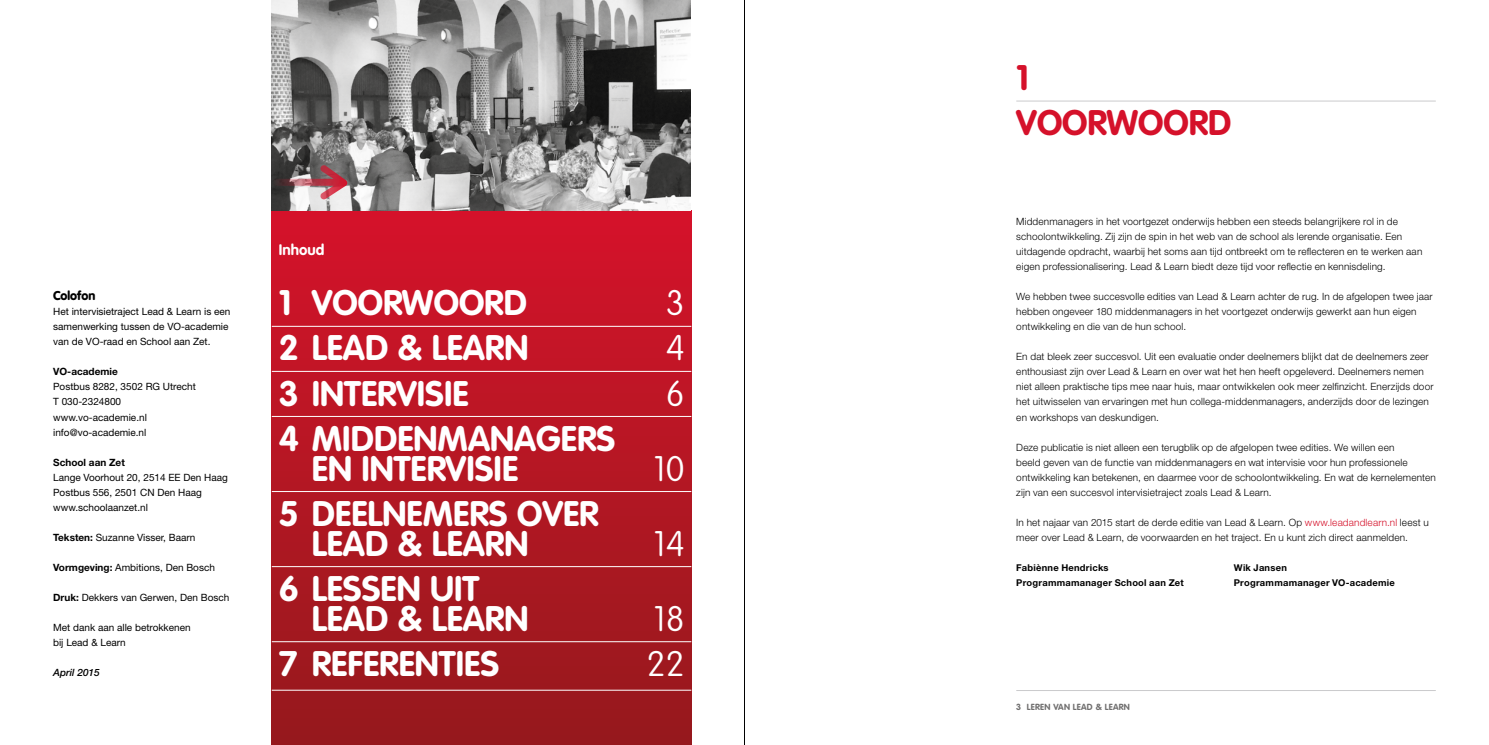
<style>
.page{position:relative;width:1489px;height:745px;background:#fff}
.page>*{position:absolute;margin:0;border:0;box-sizing:border-box;transform-origin:0 0}
.t1{font:700 35px/45px "VAG Rounded";color:#fff}
.t2{font:100 35px/45px "VAG Rounded";color:#fff;text-align:justify}
.t3{font:700 35px/45px "VAG Rounded";color:#d5112a}
.t4{font:700 15px "VAG Rounded";color:#fff}
.t5{font:900 12.5px "VAG Rounded";color:#000}
.t6{font:300 10px/15px "Helvetica Neue";letter-spacing:.015em;color:#000}
.t7{font:10px/15px "Helvetica Neue";color:#000}
.t8{font:700 10px "Helvetica Neue";color:#000}
.t9{font:italic 500 10px "Helvetica Neue";color:#000}
.t10{font:700 9.38px "Helvetica Neue";letter-spacing:.025em;color:#000}
.t11{font:700 8.75px "VAG Rounded";letter-spacing:.03em;color:#706f6f}
.s1{font-weight:700}
.s2{color:#d5112a}
</style>
<div class="page">
<hr style="left:1016px;top:689px;width:419px;height:1px;background:#cacacc">
<div style="left:272px;top:210px;width:419px;height:534px;background:linear-gradient(to bottom,#d41229,#961c1f)"></div>
<hr style="left:272px;top:326px;width:419px;height:1px;background:#fff">
<hr style="left:272px;top:371px;width:419px;height:1px;background:#fff">
<hr style="left:272px;top:416px;width:419px;height:1px;background:#fff">
<hr style="left:272px;top:491px;width:419px;height:1px;background:#fff">
<hr style="left:272px;top:566px;width:419px;height:1px;background:#fff">
<hr style="left:272px;top:641px;width:419px;height:1px;background:#fff">
<hr style="left:272px;top:689px;width:419px;height:1px;background:#fff">
<hr style="left:1016px;top:101px;width:419px;height:1px;background:#cacacc">
<img style="left:272px;top:0;width:418px;height:210px">
<svg style="left:272px;top:165px;width:75px;height:35px;background:#937074"></svg>
<hr style="left:744px;top:0;width:1px;height:744px;background:#000">
<p class="t5" style="left:53px;top:288px;width:44px">Colofon</p>
<p class="t7" style="left:53px;top:304px;width:179px">Het intervisietraject Lead &amp; Learn is een samenwerking tussen de VO-academie van de VO-raad en School aan Zet.</p>
<p class="t8" style="left:53px;top:365px;width:66px">VO-academie</p>
<p class="t7" style="left:53px;top:379px;width:144px">Postbus 8282, 3502 RG Utrecht<br>T 030-2324800 www.vo-academie.nl info@vo-academie.nl</p>
<p class="t8" style="left:53px;top:455px;width:73px">School aan Zet</p>
<p class="t7" style="left:53px;top:469px;width:176px">Lange Voorhout 20, 2514 EE Den Haag<br>Postbus 556, 2501 CN Den Haag www.schoolaanzet.nl</p>
<p class="t7" style="left:53px;top:529px;width:144px"><span class="s1">Teksten:</span> Suzanne Visser, Baarn</p>
<p class="t7" style="left:53px;top:559px;width:163px"><span class="s1">Vormgeving:</span> Ambitions, Den Bosch</p>
<p class="t7" style="left:53px;top:589px;width:178px"><span class="s1">Druk:</span> Dekkers van Gerwen, Den Bosch</p>
<p class="t7" style="left:53px;top:619px;width:139px">Met dank aan alle betrokkenen bij Lead &amp; Learn</p>
<p class="t9" style="left:53px;top:666px;width:48px">April 2015</p>
<h2 class="t4" style="left:279px;top:241px;width:47px">Inhoud</h2>
<h1 class="t1" style="left:279px;top:280px;width:338px">1 VOORWOORD<br>2 LEAD &amp; LEARN<br>3 INTERVISIE<br>4 MIDDENMANAGERS</h1>
<h1 class="t1" style="left:279px;top:445px;width:321px;text-indent:33px">EN INTERVISIE<br>5 DEELNEMERS OVER</h1>
<h1 class="t1" style="left:279px;top:520px;width:251px;text-indent:33px">LEAD &amp; LEARN<br>6 LESSEN UIT</h1>
<h1 class="t1" style="left:279px;top:595px;width:251px;text-indent:33px">LEAD &amp; LEARN<br>7 REFERENTIES</h1>
<h1 class="t2" style="left:665px;top:280px;width:20px">3<br>4<br>6</h1>
<h1 class="t2" style="left:653px;top:430px;width:33px;line-height:75px">10<br>14<br>18</h1>
<h1 class="t2" style="left:647px;top:640px;width:39px">22</h1>
<h1 class="t3" style="left:1016px;top:55px;width:217px">1<br>VOORWOORD</h1>
<p class="t6" style="left:1016px;top:214px;width:407px">Middenmanagers in het voortgezet onderwijs hebben een steeds belangrijkere rol in de schoolontwikkeling. Zij zijn de spin in het web van de school als lerende organisatie. Een uitdagende opdracht, waarbij het soms aan tijd ontbreekt om te reflecteren en te werken aan eigen professionalisering. Lead &amp; Learn biedt deze tijd voor reflectie en kennisdeling.</p>
<p class="t6" style="left:1016px;top:289px;width:418px">We hebben twee succesvolle edities van Lead &amp; Learn achter de rug. In de afgelopen twee jaar hebben ongeveer 180 middenmanagers in het voortgezet onderwijs gewerkt aan hun eigen ontwikkeling en die van de hun school.</p>
<p class="t6" style="left:1016px;top:349px;width:419px">En dat bleek zeer succesvol. Uit een evaluatie onder deelnemers blijkt dat de deelnemers zeer enthousiast zijn over Lead &amp; Learn en over wat het hen heeft opgeleverd. Deelnemers nemen niet alleen praktische tips mee naar huis, maar ontwikkelen ook meer zelfinzicht. Enerzijds door het uitwisselen van ervaringen met hun collega-middenmanagers, anderzijds door de lezingen en workshops van deskundigen.</p>
<p class="t6" style="left:1016px;top:439px;width:421px">Deze publicatie is niet alleen een terugblik op de afgelopen twee edities. We willen een<br>beeld geven van de functie van middenmanagers en wat intervisie voor hun professionele ontwikkeling kan betekenen, en daarmee voor de schoolontwikkeling. En wat de kernelementen zijn van een succesvol intervisietraject zoals Lead &amp; Learn.</p>
<p class="t6" style="left:1016px;top:514px;width:414px">In het najaar van 2015 start de derde editie van Lead &amp; Learn. Op <span class="s2">www.leadandlearn.nl</span> leest u meer over Lead &amp; Learn, de voorwaarden en het traject. En u kunt zich direct aanmelden.</p>
<p class="t10" style="left:1016px;top:561px;width:94px">Fabiènne Hendricks</p>
<p class="t10" style="left:1233px;top:561px;width:54px">Wik Jansen</p>
<p class="t10" style="left:1016px;top:576px;width:169px">Programmamanager School aan Zet</p>
<p class="t10" style="left:1233px;top:576px;width:162px">Programmamanager VO-academie</p>
<p class="t11" style="left:1016px;top:701px;width:115px">3 LEREN VAN LEAD &amp; LEARN</p>
</div>
